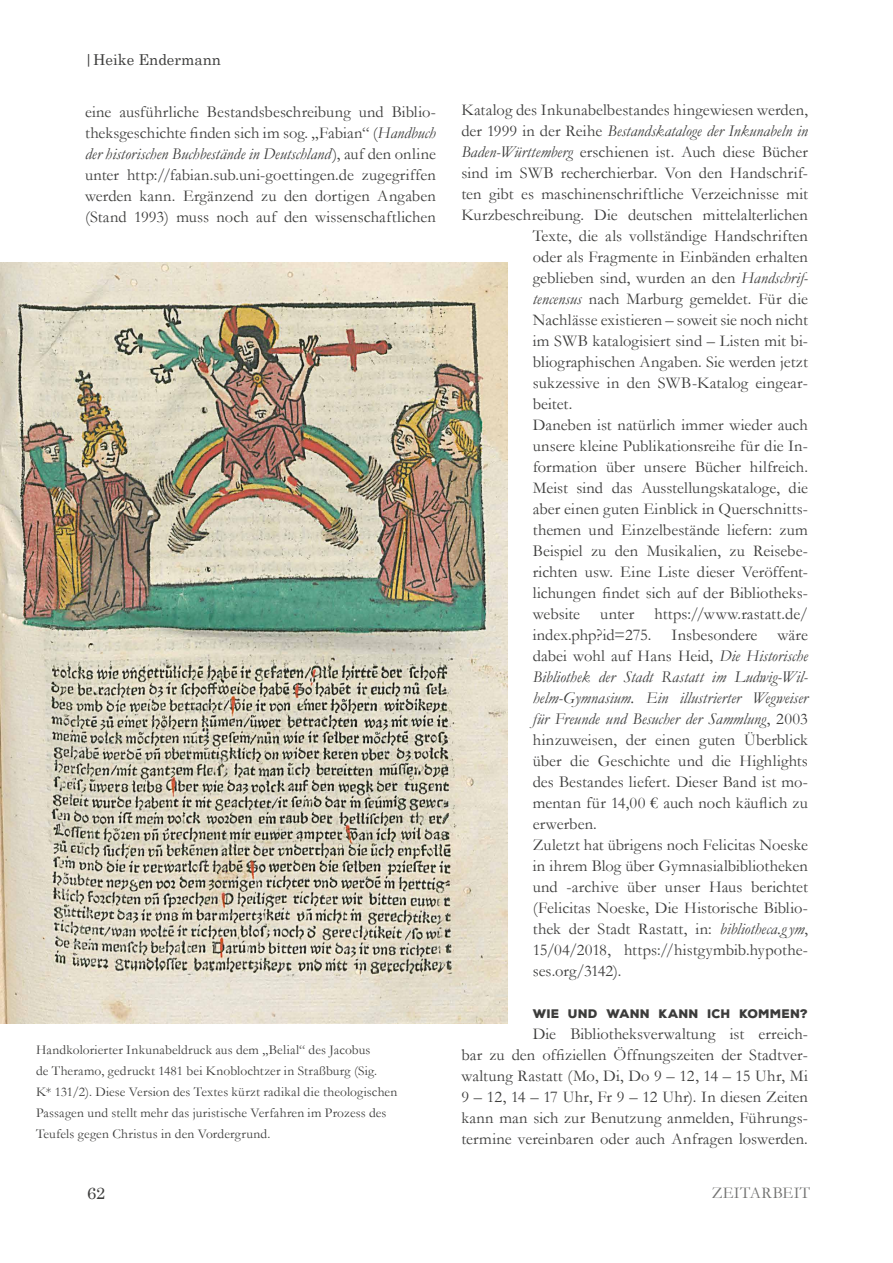
<style>
.page{position:relative;width:893px;height:1263px;background:#fff}
.page>*{position:absolute;margin:0;border:0;box-sizing:border-box;transform-origin:0 0}
.t1{font:16.5px/21px "Garamond";letter-spacing:.005em;color:#3c3c3b;text-align:justify}
.t2{font:italic 16.5px "Garamond";color:#3c3c3b}
.t3{font:16.5px "Garamond";letter-spacing:.02em;color:#717170}
.t4{font:16.5px "Century Schoolbook";color:#3c3c3b}
.t5{font:15px "Century Schoolbook";color:#3c3c3b}
.t6{font:13.5px/21px "Garamond";letter-spacing:.01em;color:#3c3c3b}
.t7{font:900 12px "Nexa Rust Sans";letter-spacing:.015em;color:#3c3c3b}
.s1{font-style:italic}
.s2{font-style:normal}
</style>
<div class="page">
<img style="left:0;top:263px;width:507px;height:761px">
<p class="t5" style="left:84px;top:47px;width:139px">|Heike Endermann</p>
<p class="t1" style="left:85px;top:101px;width:352px">eine ausführliche Bestandsbeschreibung und Biblio&shy;theksgeschichte finden sich im sog. „Fabian“ (<span class="s1">Handbuch der historischen Buchbestände in Deutschland</span>), auf den online unter http://fabian.sub.uni-goettingen.de zugegriffen werden kann. Ergänzend zu den dortigen Angaben (Stand 1993) muss noch auf den wissenschaftlichen</p>
<p class="t1" style="left:461px;top:99px;width:348px">Katalog des Inkunabelbestandes hingewiesen werden,</p>
<p class="t2" style="left:461px;top:120px;width:348px"><span class="s2">der 1999 in der Reihe</span> Bestandskataloge der Inkunabeln in</p>
<p class="t1" style="left:461px;top:141px;width:348px"><span class="s1">Baden-Württemberg</span> erschienen ist. Auch diese Bücher</p>
<p class="t1" style="left:461px;top:162px;width:348px">sind im SWB recherchierbar. Von den Handschrif-</p>
<p class="t1" style="left:461px;top:183px;width:348px">ten gibt es maschinenschriftliche Verzeichnisse mit</p>
<p class="t1" style="left:461px;top:204px;width:348px">Kurzbeschreibung. Die deutschen mittelalterlichen</p>
<p class="t1" style="left:533px;top:225px;width:277px">Texte, die als vollständige Handschriften</p>
<p class="t1" style="left:533px;top:246px;width:277px">oder als Fragmente in Einbänden erhalten</p>
<p class="t1" style="left:533px;top:267px;width:277px">geblieben sind, wurden an den <span class="s1">Handschrif-</span></p>
<p class="t1" style="left:533px;top:288px;width:277px"><span class="s1">tencensus</span> nach Marburg gemeldet. Für die</p>
<p class="t1" style="left:533px;top:309px;width:277px">Nachlässe existieren – soweit sie noch nicht</p>
<p class="t1" style="left:533px;top:330px;width:275px">im SWB katalogisiert sind – Listen mit bi-</p>
<p class="t1" style="left:533px;top:351px;width:277px">bliographischen Angaben. Sie werden jetzt</p>
<p class="t1" style="left:533px;top:372px;width:275px">sukzessive in den SWB-Katalog eingear-</p>
<p class="t1" style="left:533px;top:393px;width:41px">beitet.</p>
<p class="t1" style="left:533px;top:414px;width:277px">Daneben ist natürlich immer wieder auch</p>
<p class="t1" style="left:533px;top:435px;width:277px">unsere kleine Publikationsreihe für die In-</p>
<p class="t1" style="left:533px;top:456px;width:277px">formation über unsere Bücher hilfreich.</p>
<p class="t1" style="left:533px;top:477px;width:277px">Meist sind das Ausstellungskataloge, die</p>
<p class="t1" style="left:533px;top:498px;width:277px">aber einen guten Einblick in Querschnitts-</p>
<p class="t1" style="left:533px;top:519px;width:277px">themen und Einzelbestände liefern: zum</p>
<p class="t1" style="left:533px;top:540px;width:275px">Beispiel zu den Musikalien, zu Reisebe-</p>
<p class="t1" style="left:533px;top:561px;width:275px">richten usw. Eine Liste dieser Veröffent-</p>
<p class="t1" style="left:533px;top:582px;width:277px">lichungen findet sich auf der Bibliotheks-</p>
<p class="t1" style="left:533px;top:603px;width:277px">website unter https://www.rastatt.de/</p>
<p class="t1" style="left:533px;top:624px;width:277px">index.php?id=275. Insbesondere wäre</p>
<p class="t1" style="left:533px;top:645px;width:277px">dabei wohl auf Hans Heid, <span class="s1">Die Historische</span></p>
<p class="t2" style="left:533px;top:666px;width:277px">Bibliothek der Stadt Rastatt im Ludwig-Wil-</p>
<p class="t2" style="left:533px;top:687px;width:277px">helm-Gymnasium. Ein illustrierter Wegweiser</p>
<p class="t2" style="left:533px;top:708px;width:277px">für Freunde und Besucher der Sammlung<span class="s2">, 2003</span></p>
<p class="t1" style="left:533px;top:729px;width:277px">hinzuweisen, der einen guten Überblick</p>
<p class="t1" style="left:533px;top:750px;width:277px">über die Geschichte und die Highlights</p>
<p class="t1" style="left:533px;top:771px;width:277px">des Bestandes liefert. Dieser Band ist mo-</p>
<p class="t1" style="left:533px;top:792px;width:277px">mentan für 14,00 € auch noch käuflich zu</p>
<p class="t1" style="left:533px;top:813px;width:66px">erwerben.</p>
<p class="t1" style="left:533px;top:834px;width:277px">Zuletzt hat übrigens noch Felicitas Noeske</p>
<p class="t1" style="left:533px;top:855px;width:277px">in ihrem Blog über Gymnasialbibliotheken</p>
<p class="t1" style="left:533px;top:876px;width:277px">und -archive über unser Haus berichtet</p>
<p class="t1" style="left:533px;top:897px;width:275px">(Felicitas Noeske, Die Historische Biblio-</p>
<p class="t1" style="left:533px;top:918px;width:277px">thek der Stadt Rastatt, in: <span class="s1">bibliotheca.g ym</span>,</p>
<p class="t1" style="left:533px;top:939px;width:277px">15/04/2018, https://histgymbib.hypothe-</p>
<p class="t1" style="left:533px;top:960px;width:90px">ses.org/3142).</p>
<p class="t7" style="left:533px;top:1006px;width:277px">WIE UND WANN KANN ICH KOMMEN?</p>
<p class="t1" style="left:461px;top:1023px;width:348px;text-indent:71px">Die Bibliotheksverwaltung ist erreich&shy;bar zu den offiziellen Öffnungszeiten der Stadtver&shy;waltung Rastatt (Mo, Di, Do 9 – 12, 14 – 15 Uhr, Mi 9 – 12, 14 – 17 Uhr, Fr 9 – 12 Uhr). In diesen Zeiten kann man sich zur Benutzung anmelden, Führungs&shy;termine vereinbaren oder auch Anfragen loswerden.</p>
<p class="t6" style="left:36px;top:1039px;width:363px">Handkolorierter Inkunabeldruck aus dem „Belial“ des Jacobus<br>de Theramo, gedruckt 1481 bei Knoblochtzer in Straßburg (Sig.<br>K* 131/2). Diese Version des Textes kürzt radikal die theologischen Passagen und stellt mehr das juristische Verfahren im Prozess des Teufels gegen Christus in den Vordergrund.</p>
<p class="t4" style="left:87px;top:1179px;width:20px">62</p>
<p class="t3" style="left:712px;top:1181px;width:100px">ZEITARBEIT</p>
</div>
